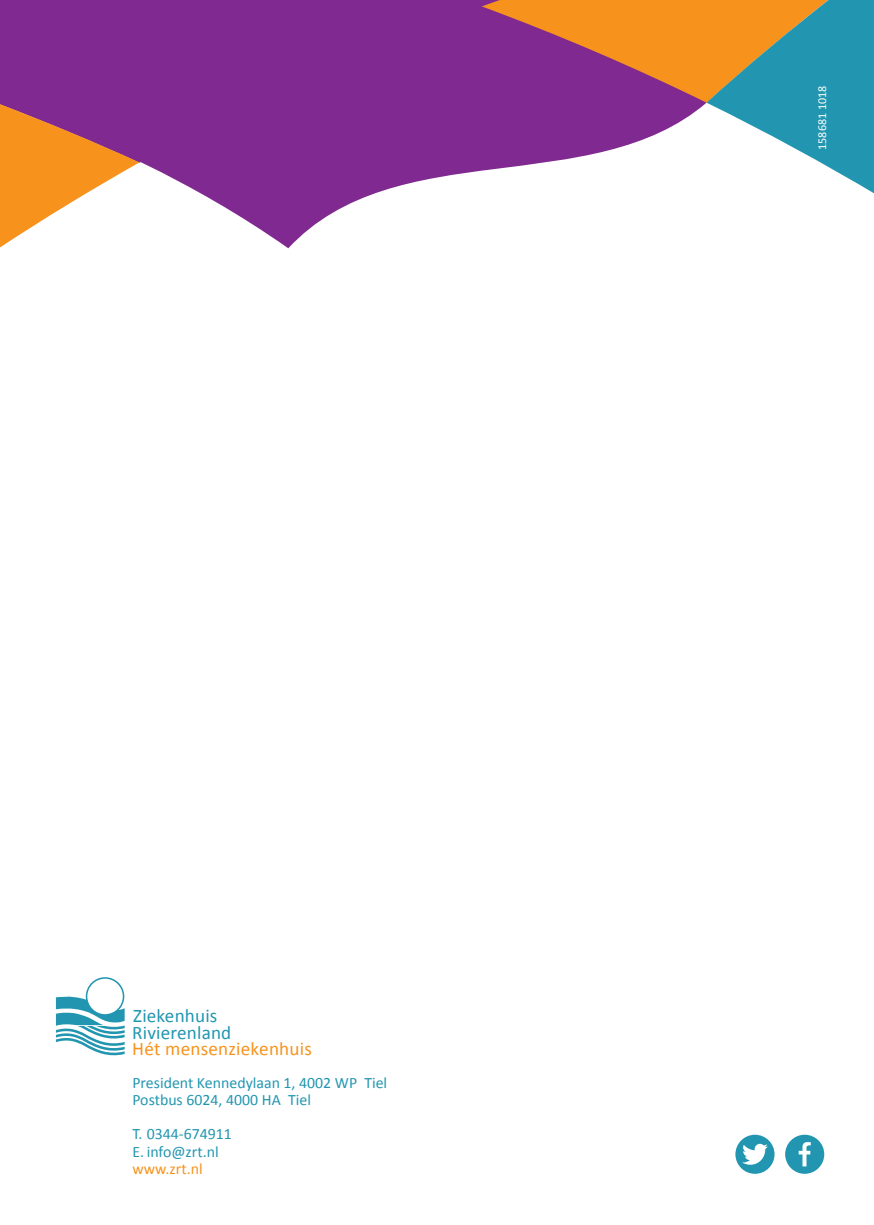
<style>
.page{position:relative;width:874px;height:1225px;background:#fff}
.page>*{position:absolute;margin:0;border:0;box-sizing:border-box;transform-origin:0 0}
.t1{font:19.2px/16.4px "Calibri";letter-spacing:.01em;color:#2296b0}
.t2{font:19.2px "Calibri";letter-spacing:.01em;color:#f7931d}
.t3{font:15.8px/17.2px "Calibri";color:#2296b0}
.t4{font:15.8px "Calibri";color:#f7931d}
.t5{font:12px "Calibri";color:#fff}
</style>
<div class="page">
<div style="left:784px;top:1134px;width:39px;height:39px;background:#2296b0;border-radius:50%"></div>
<svg style="left:798px;top:1142px;width:12px;height:24px"></svg>
<div style="left:735px;top:1134px;width:39px;height:39px;background:#2296b0;border-radius:50%"></div>
<svg style="left:742px;top:1143px;width:25px;height:21px"></svg>
<svg style="left:0;top:0;width:481px;height:248px;fill:#802990"></svg>
<svg style="left:481px;top:0;width:392px;height:193px"></svg>
<svg style="left:56px;top:977px;width:69px;height:78px"></svg>
<p class="t1" style="left:132px;top:1007px;width:101px">Ziekenhuis<br>Rivierenland</p>
<p class="t2" style="left:132px;top:1036px;width:181px">Hét mensenziekenhuis</p>
<p class="t3" style="left:132px;top:1073px;width:256px">President Kennedylaan 1, 4002 WP Tiel<br>Postbus 6024, 4000 HA Tiel</p>
<p class="t3" style="left:132px;top:1125px;width:101px">T. 0344-674911<br>E. info@zrt.nl</p>
<p class="t4" style="left:132px;top:1158px;width:72px">www.zrt.nl</p>
<p class="t5" style="left:814px;top:150px;width:65px;rotate:-90deg">158681 1018</p>
</div>
